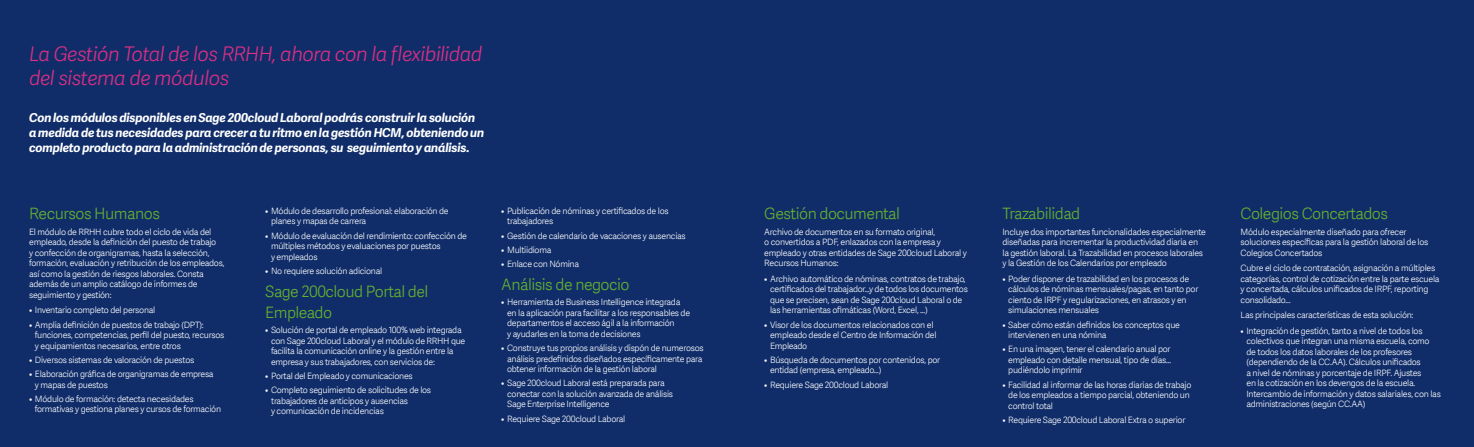
<style>
.page{position:relative;width:1474px;height:447px;background:#fff}
.page>*{position:absolute;margin:0;border:0;box-sizing:border-box;transform-origin:0 0}
.t1{font:italic 20.12px/24.2px "Adelle Sans SAGE Lt";letter-spacing:-.025em;color:#df2f85}
.t2{font:15.75px/21px "Adelle Sans SAGE Lt";letter-spacing:-.03em;color:#65b32e}
.t3{font:italic 700 12.25px/14.7px "Adelle Sans SAGE";letter-spacing:-.02em;color:#fff}
.t4{font:8.75px/10.5px "Adelle Sans SAGE Lt";letter-spacing:-.03em;color:#fff}
</style>
<div class="page">
<div style="left:0;top:0;width:1473px;height:446px;background:#102d69"></div>
<h1 class="t1" style="left:29px;top:41px;width:455px">La Gestión Total de los RRHH, ahora con la flexibilidad del sistema de módulos</h1>
<p class="t3" style="left:29px;top:110px;width:456px">Con los módulos disponibles en Sage 200cloud Laboral podrás construir la solución a medida de tus necesidades para crecer a tu ritmo en la gestión HCM, obteniendo un completo producto para la administración de personas, su seguimiento y análisis.</p>
<h2 class="t2" style="left:29px;top:202px;width:132px">Recursos Humanos</h2>
<p class="t4" style="left:29px;top:226px;width:197px">El módulo de RRHH cubre todo el ciclo de vida del empleado, desde la definición del puesto de trabajo<br>y confección de organigramas, hasta la selección, formación, evaluación y retribución de los empleados, así como la gestión de riesgos laborales. Consta además de un amplio catálogo de informes de seguimiento y gestión:</p>
<p class="t4" style="left:29px;top:304px;width:128px">• Inventario completo del personal</p>
<p class="t4" style="left:35px;top:318px;width:191px;text-indent:-6px">• Amplia definición de puestos de trabajo (DPT): funciones, competencias, perfil del puesto, recursos y equipamientos necesarios, entre otros</p>
<p class="t4" style="left:29px;top:354px;width:167px">• Diversos sistemas de valoración de puestos</p>
<p class="t4" style="left:35px;top:368px;width:180px;text-indent:-6px">• Elaboración gráfica de organigramas de empresa y mapas de puestos</p>
<p class="t4" style="left:35px;top:393px;width:188px;text-indent:-6px">• Módulo de formación: detecta necesidades formativas y gestiona planes y cursos de formación</p>
<p class="t4" style="left:271px;top:205px;width:179px;text-indent:-6px">• Módulo de desarrollo profesional: elaboración de planes y mapas de carrera</p>
<p class="t4" style="left:271px;top:230px;width:197px;text-indent:-6px">• Módulo de evaluación del rendimiento: confección de múltiples métodos y evaluaciones por puestos<br>y empleados</p>
<p class="t4" style="left:265px;top:265px;width:119px">• No requiere solución adicional</p>
<h2 class="t2" style="left:265px;top:280px;width:165px">Sage 200cloud Portal del<br>Empleado</h2>
<p class="t4" style="left:271px;top:324px;width:196px;text-indent:-6px">• Solución de portal de empleado 100% web integrada con Sage 200cloud Laboral y el módulo de RRHH que facilita la comunicación online y la gestión entre la empresa y sus trabajadores, con servicios de:</p>
<p class="t4" style="left:265px;top:370px;width:149px">• Portal del Empleado y comunicaciones</p>
<p class="t4" style="left:271px;top:384px;width:162px;text-indent:-6px">• Completo seguimiento de solicitudes de los trabajadores de anticipos y ausencias<br>y comunicación de incidencias</p>
<p class="t4" style="left:507px;top:205px;width:163px;text-indent:-6px">• Publicación de nóminas y certificados de los trabajadores</p>
<p class="t4" style="left:501px;top:230px;width:186px">• Gestión de calendario de vacaciones y ausencias</p>
<p class="t4" style="left:501px;top:244px;width:52px">• Multiidioma</p>
<p class="t4" style="left:501px;top:258px;width:79px">• Enlace con Nómina</p>
<h2 class="t2" style="left:501px;top:273px;width:130px">Análisis de negocio</h2>
<p class="t4" style="left:507px;top:296px;width:184px;text-indent:-6px">• Herramienta de Business Intelligence integrada en la aplicación para facilitar a los responsables de departamentos el acceso ágil a la información<br>y ayudarles en la toma de decisiones</p>
<p class="t4" style="left:507px;top:342px;width:198px;text-indent:-6px">• Construye tus propios análisis y dispón de numerosos análisis predefinidos diseñados específicamente para obtener información de la gestión laboral</p>
<p class="t4" style="left:507px;top:377px;width:167px;text-indent:-6px">• Sage 200cloud Laboral está preparada para conectar con la solución avanzada de análisis<br>Sage Enterprise Intelligence</p>
<p class="t4" style="left:501px;top:412px;width:125px">• Requiere Sage 200cloud Laboral</p>
<h2 class="t2" style="left:764px;top:202px;width:137px">Gestión documental</h2>
<p class="t4" style="left:764px;top:226px;width:204px">Archivo de documentos en su formato original,<br>o convertidos a PDF, enlazados con la empresa y empleado y otras entidades de Sage 200cloud Laboral y Recursos Humanos:</p>
<p class="t4" style="left:770px;top:273px;width:199px;text-indent:-6px">• Archivo automático de nóminas, contratos de trabajo, certificados del trabajador…y de todos los documentos que se precisen, sean de Sage 200cloud Laboral o de las herramientas ofimáticas (Word, Excel, …)</p>
<p class="t4" style="left:770px;top:318px;width:168px;text-indent:-6px">• Visor de los documentos relacionados con el empleado desde el Centro de Información del<br>Empleado</p>
<p class="t4" style="left:770px;top:354px;width:172px;text-indent:-6px">• Búsqueda de documentos por contenidos, por entidad (empresa, empleado…)</p>
<p class="t4" style="left:764px;top:378px;width:125px">• Requiere Sage 200cloud Laboral</p>
<h2 class="t2" style="left:1002px;top:202px;width:79px">Trazabilidad</h2>
<p class="t4" style="left:1002px;top:226px;width:205px">Incluye dos importantes funcionalidades especialmente diseñadas para incrementar la productividad diaria en la gestión laboral. La Trazabilidad en procesos laborales y la Gestión de los Calendarios por empleado</p>
<p class="t4" style="left:1008px;top:273px;width:192px;text-indent:-6px">• Poder disponer de trazabilidad en los procesos de cálculos de nóminas mensuales/pagas, en tanto por ciento de IRPF y regularizaciones, en atrasos y en simulaciones mensuales</p>
<p class="t4" style="left:1008px;top:318px;width:173px;text-indent:-6px">• Saber cómo están definidos los conceptos que intervienen en una nómina</p>
<p class="t4" style="left:1008px;top:343px;width:164px;text-align:justify;text-indent:-6px">• En una imagen, tener el calendario anual por empleado con detalle mensual, tipo de días… pudiéndolo imprimir</p>
<p class="t4" style="left:1008px;top:378px;width:184px;text-indent:-6px">• Facilidad al informar de las horas diarias de trabajo de los empleados a tiempo parcial, obteniendo un control total</p>
<p class="t4" style="left:1002px;top:414px;width:184px">• Requiere Sage 200cloud Laboral Extra o superior</p>
<h2 class="t2" style="left:1240px;top:202px;width:149px">Colegios Concertados</h2>
<p class="t4" style="left:1240px;top:226px;width:189px">Módulo especialmente diseñado para ofrecer soluciones específicas para la gestión laboral de los<br>Colegios Concertados</p>
<p class="t4" style="left:1240px;top:262px;width:200px">Cubre el ciclo de contratación, asignación a múltiples categorías, control de cotización entre la parte escuela y concertada, cálculos unificados de IRPF, reporting consolidado...</p>
<p class="t4" style="left:1240px;top:309px;width:174px">Las principales características de esta solución:</p>
<p class="t4" style="left:1246px;top:325px;width:196px;text-indent:-6px">• Integración de gestión, tanto a nivel de todos los colectivos que integran una misma escuela, como de todos los datos laborales de los profesores (dependiendo de la CC.AA). Cálculos unificados<br>a nivel de nóminas y porcentaje de IRPF. Ajustes<br>en la cotización en los devengos de la escuela.<br>Intercambio de información y datos salariales, con las administraciones (según CC.AA)</p>
</div>
